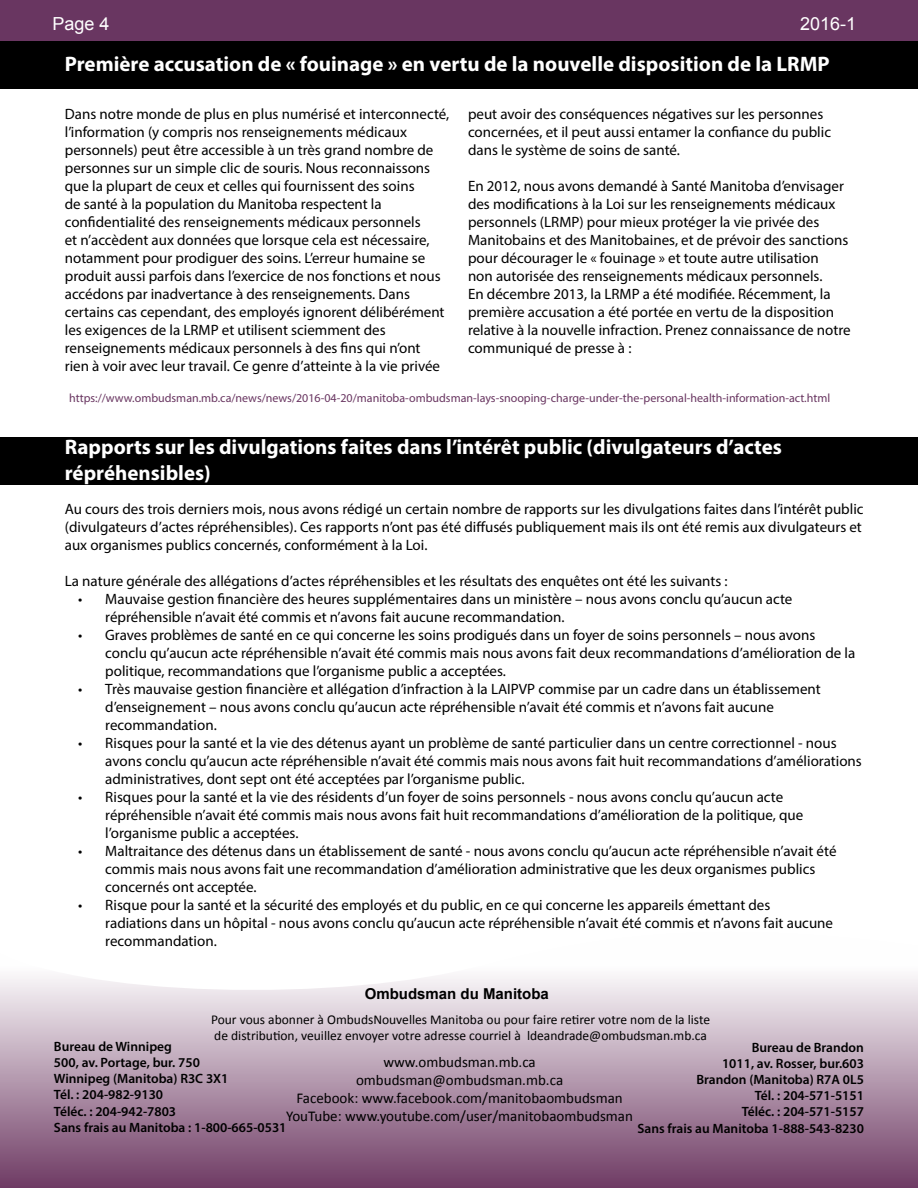
<style>
.page{position:relative;width:918px;height:1188px;background:#fff}
.page>*{position:absolute;margin:0;border:0;box-sizing:border-box;transform-origin:0 0}
.t1{font:700 21px/25.2px "Myriad Pro";color:#fff}
.t2{font:18px "Arial";color:#fff}
.t3{font:15px/18px "Myriad Pro";color:#000}
.t4{font:15px/18px "Calibri";color:#000;text-align:center}
.t5{font:700 15px "Arial";color:#000}
.t6{font:600 13.5px/16.2px "Myriad Pro";color:#000}
.t7{font:13.5px/16.2px "Calibri";color:#000}
.t8{font:12px "Myriad Pro";color:#693661}
</style>
<div class="page">
<svg style="left:0;top:976px;width:918px;height:212px;background:#b297ad"></svg>
<div style="left:0;top:0;width:918px;height:41px;background:#693661"></div>
<div style="left:0;top:41px;width:918px;height:48px;background:#000"></div>
<div style="left:0;top:437px;width:918px;height:47px;background:#000"></div>
<p class="t2" style="left:52px;top:11px;width:59px">Page 4</p>
<p class="t2" style="left:800px;top:11px;width:58px">2016-1</p>
<h1 class="t1" style="left:65px;top:51px;width:766px">Première accusation de « fouinage » en vertu de la nouvelle disposition de la LRMP</h1>
<p class="t3" style="left:65px;top:105px;width:386px">Dans notre monde de plus en plus numérisé et interconnecté, l’information (y compris nos renseignements médicaux personnels) peut être accessible à un très grand nombre de personnes sur un simple clic de souris. Nous reconnaissons que la plupart de ceux et celles qui fournissent des soins<br>de santé à la population du Manitoba respectent la confidentialité des renseignements médicaux personnels<br>et n’accèdent aux données que lorsque cela est nécessaire, notamment pour prodiguer des soins. L’erreur humaine se produit aussi parfois dans l’exercice de nos fonctions et nous accédons par inadvertance à des renseignements. Dans certains cas cependant, des employés ignorent délibérément les exigences de la LRMP et utilisent sciemment des renseignements médicaux personnels à des fins qui n’ont<br>rien à voir avec leur travail. Ce genre d’atteinte à la vie privée</p>
<p class="t3" style="left:468px;top:105px;width:365px">peut avoir des conséquences négatives sur les personnes concernées, et il peut aussi entamer la confiance du public dans le système de soins de santé.</p>
<p class="t3" style="left:468px;top:177px;width:384px">En 2012, nous avons demandé à Santé Manitoba d’envisager des modifications à la Loi sur les renseignements médicaux personnels (LRMP) pour mieux protéger la vie privée des Manitobains et des Manitobaines, et de prévoir des sanctions pour décourager le « fouinage » et toute autre utilisation<br>non autorisée des renseignements médicaux personnels.<br>En décembre 2013, la LRMP a été modifiée. Récemment, la première accusation a été portée en vertu de la disposition relative à la nouvelle infraction. Prenez connaissance de notre communiqué de presse à :</p>
<p class="t8" style="left:69px;top:390px;width:763px">https://www.ombudsman.mb.ca/news/news/2016-04-20/manitoba-ombudsman-lays-snooping-charge-under-the-personal-health-information-act.html</p>
<h1 class="t1" style="left:65px;top:434px;width:719px">Rapports sur les divulgations faites dans l’intérêt public (divulgateurs d’actes répréhensibles)</h1>
<p class="t3" style="left:65px;top:499px;width:800px;text-align:justify">Au cours des trois derniers mois, nous avons rédigé un certain nombre de rapports sur les divulgations faites dans l’intérêt public (divulgateurs d’actes répréhensibles). Ces rapports n’ont pas été diffusés publiquement mais ils ont été remis aux divulgateurs et aux organismes publics concernés, conformément à la Loi.</p>
<p class="t3" style="left:65px;top:571px;width:664px">La nature générale des allégations d’actes répréhensibles et les résultats des enquêtes ont été les suivants :</p>
<p class="t3" style="left:105px;top:589px;width:689px;text-indent:-27px">• Mauvaise gestion financière des heures supplémentaires dans un ministère – nous avons conclu qu’aucun acte répréhensible n’avait été commis et n’avons fait aucune recommandation.</p>
<p class="t3" style="left:105px;top:625px;width:752px;text-indent:-27px">• Graves problèmes de santé en ce qui concerne les soins prodigués dans un foyer de soins personnels – nous avons conclu qu’aucun acte répréhensible n’avait été commis mais nous avons fait deux recommandations d’amélioration de la politique, recommandations que l’organisme public a acceptées.</p>
<p class="t3" style="left:105px;top:679px;width:717px;text-indent:-27px">• Très mauvaise gestion financière et allégation d’infraction à la LAIPVP commise par un cadre dans un établissement d’enseignement – nous avons conclu qu’aucun acte répréhensible n’avait été commis et n’avons fait aucune recommandation.</p>
<p class="t3" style="left:105px;top:733px;width:758px;text-indent:-27px">• Risques pour la santé et la vie des détenus ayant un problème de santé particulier dans un centre correctionnel - nous avons conclu qu’aucun acte répréhensible n’avait été commis mais nous avons fait huit recommandations d’améliorations administratives, dont sept ont été acceptées par l’organisme public.</p>
<p class="t3" style="left:105px;top:787px;width:700px;text-indent:-27px">• Risques pour la santé et la vie des résidents d’un foyer de soins personnels - nous avons conclu qu’aucun acte répréhensible n’avait été commis mais nous avons fait huit recommandations d’amélioration de la politique, que l’organisme public a acceptées.</p>
<p class="t3" style="left:105px;top:841px;width:733px;text-indent:-27px">• Maltraitance des détenus dans un établissement de santé - nous avons conclu qu’aucun acte répréhensible n’avait été commis mais nous avons fait une recommandation d’amélioration administrative que les deux organismes publics concernés ont acceptée.</p>
<p class="t3" style="left:105px;top:895px;width:729px;text-indent:-27px">• Risque pour la santé et la sécurité des employés et du public, en ce qui concerne les appareils émettant des radiations dans un hôpital - nous avons conclu qu’aucun acte répréhensible n’avait été commis et n’avons fait aucune recommandation.</p>
<p class="t5" style="left:365px;top:984px;width:186px">Ombudsman du Manitoba</p>
<p class="t7" style="left:211px;top:1011px;width:501px">Pour vous abonner à OmbudsNouvelles Manitoba ou pour faire retirer votre nom de la liste de distribution, veuillez envoyer votre adresse courriel à ldeandrade@ombudsman.mb.ca</p>
<p class="t6" style="left:54px;top:1038px;width:234px">Bureau de Winnipeg<br>500, av. Portage, bur. 750<br>Winnipeg (Manitoba) R3C 3X1<br>Tél. : 204-982-9130<br>Téléc. : 204-942-7803<br>Sans frais au Manitoba : 1-800-665-0531</p>
<p class="t6" style="left:637px;top:1039px;width:228px;text-align:right">Bureau de Brandon<br>1011, av. Rosser, bur.603<br>Brandon (Manitoba) R7A 0L5<br>Tél. : 204-571-5151<br>Téléc. : 204-571-5157<br>Sans frais au Manitoba 1-888-543-8230</p>
<p class="t4" style="left:286px;top:1052px;width:348px">www.ombudsman.mb.ca ombudsman@ombudsman.mb.ca<br>Facebook: www.facebook.com/manitobaombudsman YouTube: www.youtube.com/user/manitobaombudsman</p>
</div>
